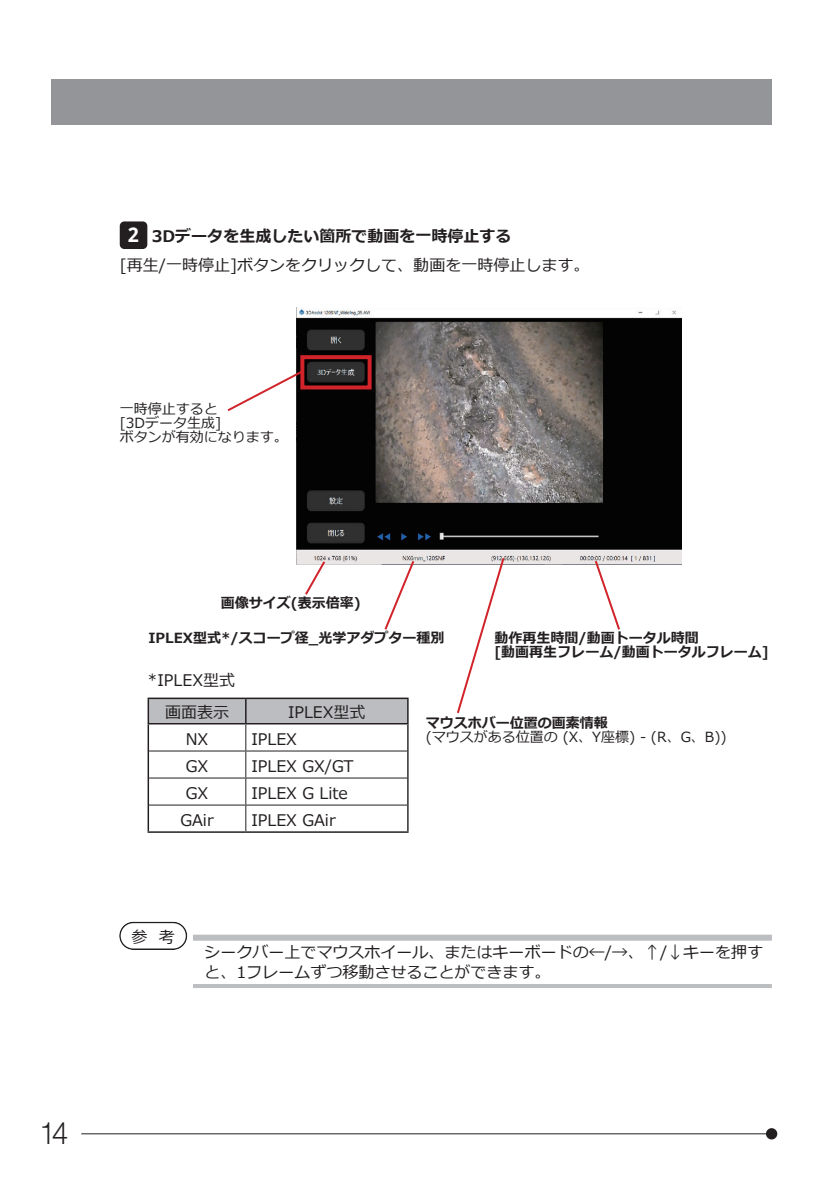
<style>
.page{position:relative;width:840px;height:1191px;background:#fff}
.page>*{position:absolute;margin:0;border:0;box-sizing:border-box;transform-origin:0 0}
.t1{font:30px "Olympus Leicht Normal";color:#231f20}
.t2{font:700 20.2px "Noto Sans";color:#fff}
.t3{font:16px/29.4px "Meiryo";color:#231f20}
.t4{font:700 14px/14px "Meiryo";color:#231f20}
.t5{font:14px/14px "Meiryo";color:#231f20}
.s1{font-weight:700}
</style>
<div class="page">
<div style="left:765px;top:1128px;width:11px;height:11px;background:#231f20;border-radius:50%"></div>
<hr style="left:81px;top:1133px;width:690px;height:1px;background:#231f20">
<div style="left:51px;top:79px;width:720px;height:46px;background:#939598"></div>
<div style="left:120px;top:221px;width:27px;height:28px;background:#231f20;border-radius:5px"></div>
<img style="left:296px;top:307px;width:384px;height:257px">
<svg style="left:193px;top:934px;width:578px;height:2px"></svg>
<hr style="left:193px;top:936px;width:578px;height:4px;background:#bcbdc0">
<hr style="left:193px;top:984px;width:578px;height:4px;background:#bcbdc0">
<div style="left:119px;top:921px;width:68px;height:29px;border:2px solid #231f20;border-radius:13px"></div>
<div style="left:300px;top:355px;width:71px;height:34px;border:4px solid #d1232a"></div>
<svg style="left:227px;top:369px;width:77px;height:44px"></svg>
<svg style="left:303px;top:559px;width:24px;height:36px"></svg>
<svg style="left:382px;top:558px;width:34px;height:72px"></svg>
<svg style="left:593px;top:558px;width:28px;height:72px"></svg>
<hr style="left:147px;top:697px;width:99px;height:2px;background:#231f20">
<hr style="left:147px;top:699px;width:2px;height:24px;background:#231f20">
<hr style="left:246px;top:697px;width:162px;height:2px;background:#231f20">
<hr style="left:147px;top:723px;width:99px;height:1px;background:#231f20">
<hr style="left:147px;top:831px;width:99px;height:2px;background:#231f20">
<hr style="left:246px;top:831px;width:162px;height:2px;background:#231f20">
<hr style="left:147px;top:724px;width:2px;height:27px;background:#231f20">
<hr style="left:147px;top:751px;width:2px;height:27px;background:#231f20">
<hr style="left:147px;top:778px;width:2px;height:27px;background:#231f20">
<hr style="left:147px;top:805px;width:2px;height:26px;background:#231f20">
<svg style="left:148px;top:698px;width:260px;height:133px"></svg>
<hr style="left:149px;top:804px;width:97px;height:1px;background:#231f20">
<hr style="left:246px;top:804px;width:161px;height:1px;background:#231f20">
<svg style="left:455px;top:556px;width:50px;height:158px"></svg>
<p class="t3" style="left:120px;top:222px;width:471px">デ　<span class="s1">3Dデータを生成したい箇所で動画を一時停止する<br></span>[再生/一時停止]ボタンをクリックして、動画を一時停止します。</p>
<p class="t2" style="left:128px;top:221px;width:13px">2</p>
<p class="t5" style="left:120px;top:402px;width:170px">一時停止すると<br>[3Dデータ生成]<br>ボタンが有効になります。</p>
<h1 class="t1" style="left:40px;top:1115px;width:29px">14</h1>
<p class="t4" style="left:221px;top:597px;width:141px">画像サイズ(表示倍率)</p>
<p class="t4" style="left:148px;top:632px;width:297px">IPLEX型式*/スコープ径_光学アダプター種別</p>
<p class="t3" style="left:165px;top:665px;width:71px;line-height:31.8px;text-indent:-17px">*IPLEX型式画面表示</p>
<p class="t4" style="left:494px;top:631px;width:276px">動作再生時間/動画トータル時間<br>[動画再生フレーム/動画トータルフレーム]</p>
<p class="t3" style="left:288px;top:698px;width:79px">IPLEX型式</p>
<p class="t4" style="left:425px;top:716px;width:183px">マウスホバー位置の画素情報</p>
<p class="t5" style="left:425px;top:730px;width:302px">(マウスがある位置の (X、Y座標) - (R、G、B))</p>
<p class="t3" style="left:186px;top:725px;width:24px">NX</p>
<p class="t3" style="left:251px;top:725px;width:47px">IPLEX</p>
<p class="t3" style="left:186px;top:752px;width:24px">GX</p>
<p class="t3" style="left:251px;top:752px;width:104px">IPLEX GX/GT</p>
<p class="t3" style="left:186px;top:779px;width:24px">GX</p>
<p class="t3" style="left:251px;top:779px;width:98px">IPLEX G Lite</p>
<p class="t3" style="left:180px;top:806px;width:35px">GAir</p>
<p class="t3" style="left:251px;top:806px;width:86px">IPLEX GAir</p>
<p class="t3" style="left:131px;top:923px;width:45px">参 考</p>
<p class="t3" style="left:204px;top:942px;width:560px;line-height:20px">シークバー上でマウスホイール、またはキーボードの←/→、↑/↓キーを押すと、1フレームずつ移動させることができます。</p>
</div>
